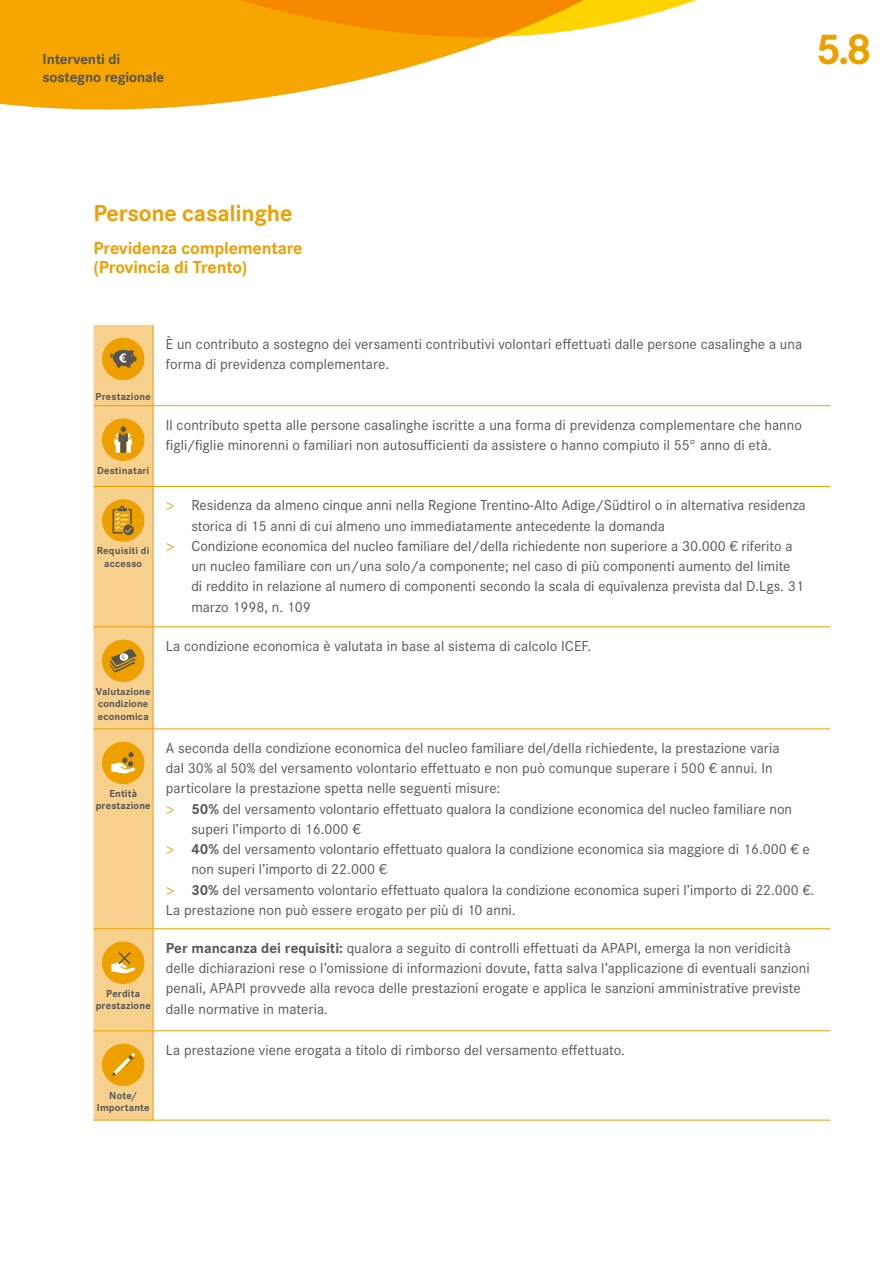
<style>
.page{position:relative;width:893px;height:1263px;background:#fff}
.page>*{position:absolute;margin:0;border:0;box-sizing:border-box;transform-origin:0 0}
.t1{font:700 45px "Corporate S";color:#eda000}
.t2{font:700 24px "Corporate S";letter-spacing:-.01em;color:#eda000}
.t3{font:700 18px/19.5px "Corporate S";letter-spacing:-.01em;color:#eda000}
.t4{font:15px/20.2px "Corporate S";color:#565552}
.t5{font:700 15px "Corporate S";letter-spacing:-.01em;color:#565552}
.t6{font:700 10.5px/12.6px "Corporate S";letter-spacing:.015em;color:#565552;text-align:center}
.s1{font-family:"Myriad Pro";color:#eda000}
.s2{font-weight:700}
</style>
<div class="page">
<svg style="left:0;top:74px;width:383px;height:36px;fill:#f7a500"></svg>
<svg style="left:0;top:0;width:696px;height:74px;fill:#f7a500"></svg>
<div style="left:94px;top:325px;width:59px;height:795px;background:#f8d08e"></div>
<hr style="left:153px;top:405px;width:677px;height:1px;background:#eda000">
<hr style="left:153px;top:486px;width:677px;height:1px;background:#eda000">
<hr style="left:153px;top:626px;width:677px;height:1px;background:#eda000">
<hr style="left:153px;top:729px;width:677px;height:1px;background:#eda000">
<hr style="left:153px;top:928px;width:677px;height:1px;background:#eda000">
<hr style="left:153px;top:1030px;width:677px;height:1px;background:#eda000">
<hr style="left:153px;top:1120px;width:677px;height:1px;background:#eda000">
<hr style="left:153px;top:325px;width:1px;height:80px;background:#eda000">
<hr style="left:153px;top:406px;width:1px;height:80px;background:#eda000">
<hr style="left:153px;top:487px;width:1px;height:140px;background:#eda000">
<hr style="left:153px;top:627px;width:1px;height:102px;background:#eda000">
<hr style="left:153px;top:729px;width:1px;height:199px;background:#eda000">
<hr style="left:153px;top:929px;width:1px;height:101px;background:#eda000">
<hr style="left:153px;top:1031px;width:1px;height:89px;background:#eda000">
<hr style="left:94px;top:405px;width:59px;height:1px;background:#eda000">
<hr style="left:94px;top:486px;width:59px;height:1px;background:#eda000">
<hr style="left:94px;top:626px;width:59px;height:1px;background:#eda000">
<hr style="left:94px;top:729px;width:59px;height:1px;background:#eda000">
<hr style="left:94px;top:928px;width:59px;height:1px;background:#eda000">
<hr style="left:94px;top:1030px;width:59px;height:1px;background:#eda000">
<hr style="left:94px;top:1120px;width:59px;height:1px;background:#eda000">
<div style="left:102px;top:338px;width:42px;height:42px;background:#eda000;border-radius:50%"></div>
<svg style="left:110px;top:349px;width:27px;height:19px"></svg>
<div style="left:102px;top:418px;width:42px;height:43px;background:#eda000;border-radius:50%"></div>
<svg style="left:114px;top:426px;width:18px;height:27px"></svg>
<div style="left:102px;top:499px;width:42px;height:43px;background:#eda000;border-radius:50%"></div>
<svg style="left:112px;top:506px;width:22px;height:29px"></svg>
<div style="left:102px;top:639px;width:42px;height:43px;background:#eda000;border-radius:50%"></div>
<svg style="left:110px;top:649px;width:27px;height:23px"></svg>
<div style="left:102px;top:742px;width:42px;height:42px;background:#eda000;border-radius:50%"></div>
<svg style="left:111px;top:752px;width:25px;height:22px"></svg>
<div style="left:102px;top:941px;width:42px;height:43px;background:#eda000;border-radius:50%"></div>
<svg style="left:111px;top:952px;width:25px;height:21px"></svg>
<div style="left:102px;top:1043px;width:42px;height:43px;background:#eda000;border-radius:50%"></div>
<svg style="left:111px;top:1053px;width:24px;height:23px"></svg>
<p class="t5" style="left:43px;top:50px;width:80px">Interventi di</p>
<p class="t5" style="left:43px;top:68px;width:123px">sostegno regionale</p>
<h1 class="t1" style="left:816px;top:23px;width:57px">5.8</h1>
<h2 class="t2" style="left:94px;top:200px;width:200px">Persone casalinghe</h2>
<p class="t3" style="left:94px;top:238px;width:210px">Previdenza complementare (Provincia di Trento)</p>
<p class="t6" style="left:96px;top:391px;width:57px">Prestazione</p>
<p class="t6" style="left:97px;top:464px;width:54px">Destinatari</p>
<p class="t6" style="left:97px;top:545px;width:54px">Requisiti di accesso</p>
<p class="t6" style="left:96px;top:685px;width:56px;text-align:left">Valutazione condizione economica</p>
<p class="t4" style="left:166px;top:334px;width:638px">È un contributo a sostegno dei versamenti contributivi volontari effettuati dalle persone casalinghe a una forma di previdenza complementare.</p>
<p class="t4" style="left:166px;top:415px;width:638px">Il contributo spetta alle persone casalinghe iscritte a una forma di previdenza complementare che hanno figli/figlie minorenni o familiari non autosufficienti da assistere o hanno compiuto il 55° anno di età.</p>
<p class="t4" style="left:166px;top:495px;width:641px"><span class="s1">&gt;</span> Residenza da almeno cinque anni nella Regione Trentino-Alto Adige/Südtirol o in alternativa residenza</p>
<p class="t4" style="left:191px;top:516px;width:475px">storica di 15 anni di cui almeno uno immediatamente antecedente la domanda</p>
<p class="t4" style="left:166px;top:536px;width:628px"><span class="s1">&gt;</span> Condizione economica del nucleo familiare del/della richiedente non superiore a 30.000 € riferito a</p>
<p class="t4" style="left:191px;top:556px;width:601px">un nucleo familiare con un/una solo/a componente; nel caso di più componenti aumento del limite</p>
<p class="t4" style="left:191px;top:576px;width:614px">di reddito in relazione al numero di componenti secondo la scala di equivalenza prevista dal D.Lgs. 31</p>
<p class="t4" style="left:191px;top:597px;width:121px">marzo 1998, n. 109</p>
<p class="t4" style="left:166px;top:636px;width:427px">La condizione economica è valutata in base al sistema di calcolo ICEF.</p>
<p class="t6" style="left:96px;top:787px;width:57px">Entità prestazione</p>
<p class="t6" style="left:96px;top:987px;width:57px">Perdita prestazione</p>
<p class="t6" style="left:97px;top:1089px;width:54px">Note/<br>Importante</p>
<p class="t4" style="left:166px;top:738px;width:615px">A seconda della condizione economica del nucleo familiare del/della richiedente, la prestazione varia</p>
<p class="t4" style="left:166px;top:758px;width:608px">dal 30% al 50% del versamento volontario effettuato e non può comunque superare i 500 € annui. In</p>
<p class="t4" style="left:166px;top:778px;width:336px">particolare la prestazione spetta nelle seguenti misure:</p>
<p class="t4" style="left:166px;top:799px;width:628px"><span class="s1">&gt;</span> <span class="s2">50%</span> del versamento volontario effettuato qualora la condizione economica del nucleo familiare non</p>
<p class="t4" style="left:191px;top:819px;width:171px">superi l’importo di 16.000 €</p>
<p class="t4" style="left:166px;top:839px;width:645px"><span class="s1">&gt;</span> <span class="s2">40%</span> del versamento volontario effettuato qualora la condizione economica sia maggiore di 16.000 € e</p>
<p class="t4" style="left:191px;top:859px;width:197px">non superi l’importo di 22.000 €</p>
<p class="t4" style="left:166px;top:880px;width:650px"><span class="s1">&gt;</span> <span class="s2">30%</span> del versamento volontario effettuato qualora la condizione economica superi l’importo di 22.000 €.</p>
<p class="t4" style="left:166px;top:900px;width:351px">La prestazione non può essere erogato per più di 10 anni.</p>
<p class="t4" style="left:166px;top:938px;width:645px"><span class="s2">Per mancanza dei requisiti:</span> qualora a seguito di controlli effettuati da APAPI, emerga la non veridicità delle dichiarazioni rese o l’omissione di informazioni dovute, fatta salva l’applicazione di eventuali sanzioni penali, APAPI provvede alla revoca delle prestazioni erogate e applica le sanzioni amministrative previste dalle normative in materia.</p>
<p class="t4" style="left:166px;top:1040px;width:461px">La prestazione viene erogata a titolo di rimborso del versamento effettuato.</p>
</div>
